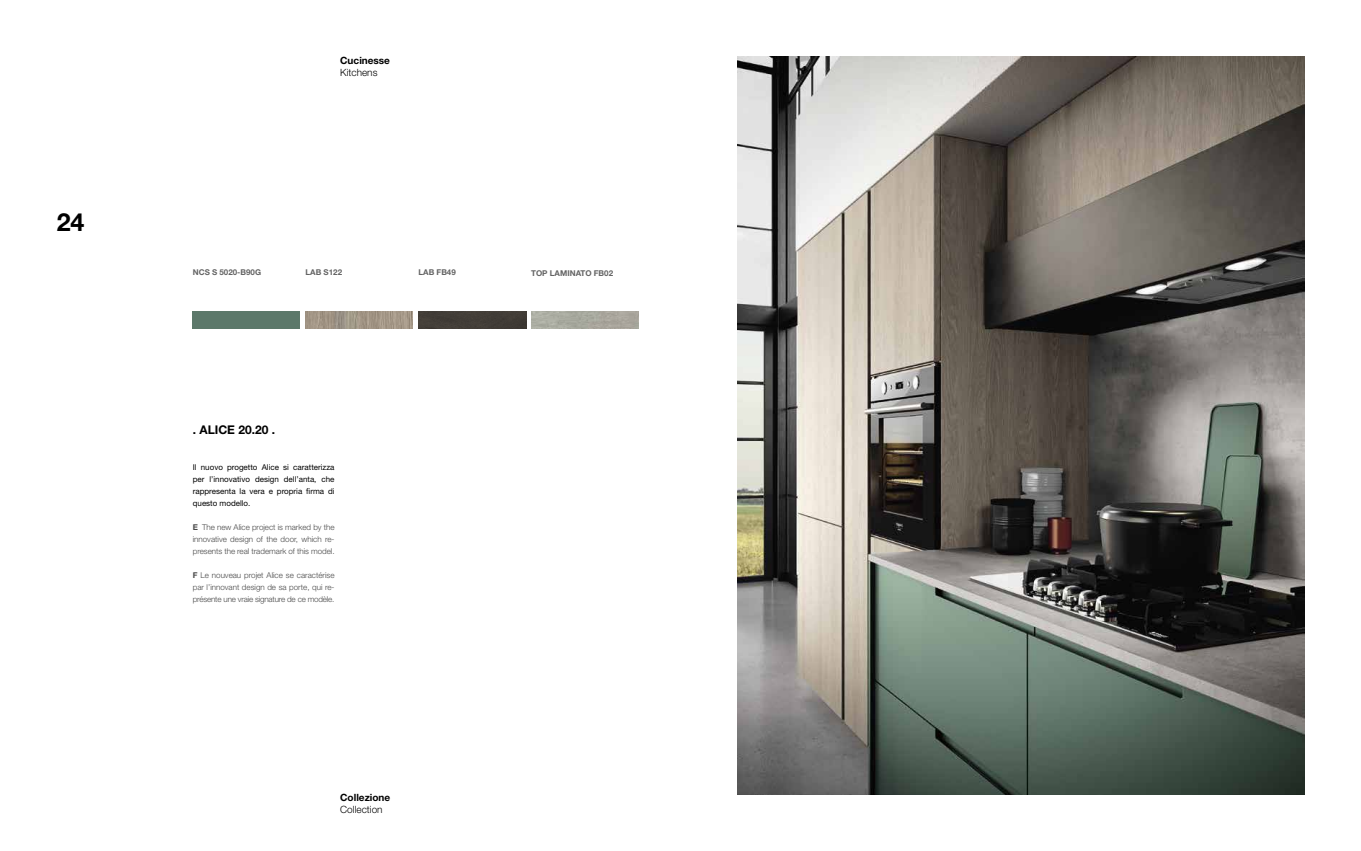
<style>
.page{position:relative;width:1361px;height:851px;background:#fff}
.page>*{position:absolute;margin:0;border:0;box-sizing:border-box;transform-origin:0 0}
.t1{font:700 25px "Helvetica Neue LT Std";color:#000}
.t2{font:700 12px "Helvetica Neue LT Std";color:#000}
.t3{font:700 10px "Helvetica Neue LT Std";color:#000}
.t4{font:300 10px "Helvetica Neue LT Std";color:#000}
.t5{font:300 8px/12px "Helvetica Neue LT Std";color:#484848;text-align:justify}
.t6{font:8px/12px "Helvetica Neue LT Std";color:#000;text-align:justify}
.t7{font:700 8px "Helvetica Neue LT Std";color:#636363}
.s1{font-weight:700}
</style>
<div class="page">
<div style="left:418px;top:312px;width:108px;height:17px;background:#423d37"></div>
<img style="left:531px;top:312px;width:108px;height:17px">
<img style="left:305px;top:312px;width:108px;height:17px">
<div style="left:193px;top:312px;width:107px;height:17px;background:#5c786a"></div>
<img style="left:737px;top:57px;width:567px;height:737px">
<h1 class="t1" style="left:57px;top:206px;width:29px">24</h1>
<p class="t3" style="left:340px;top:54px;width:51px">Cucinesse</p>
<p class="t4" style="left:340px;top:66px;width:39px">Kitchens</p>
<p class="t7" style="left:193px;top:267px;width:70px">NCS S 5020-B90G</p>
<p class="t7" style="left:305px;top:267px;width:38px">LAB S122</p>
<p class="t7" style="left:418px;top:267px;width:39px">LAB FB49</p>
<p class="t7" style="left:531px;top:268px;width:83px">TOP LAMINATO FB02</p>
<h2 class="t2" style="left:193px;top:422px;width:84px">. ALICE 20.20 .</h2>
<p class="t6" style="left:193px;top:461px;width:143px">Il nuovo progetto Alice si caratterizza per l’innovativo design dell’anta, che rappresenta la vera e propria firma di questo modello.</p>
<p class="t5" style="left:193px;top:521px;width:143px"><span class="s1">E</span> The new Alice project is marked by the innovative design of the door, which re&shy;presents the real trademark of this model.</p>
<p class="t5" style="left:193px;top:569px;width:143px"><span class="s1">F</span> Le nouveau projet Alice se caractérise par l’innovant design de sa porte, qui re&shy;présente une vraie signature de ce modèle.</p>
<p class="t3" style="left:340px;top:791px;width:51px">Collezione</p>
<p class="t4" style="left:340px;top:803px;width:44px">Collection</p>
</div>
